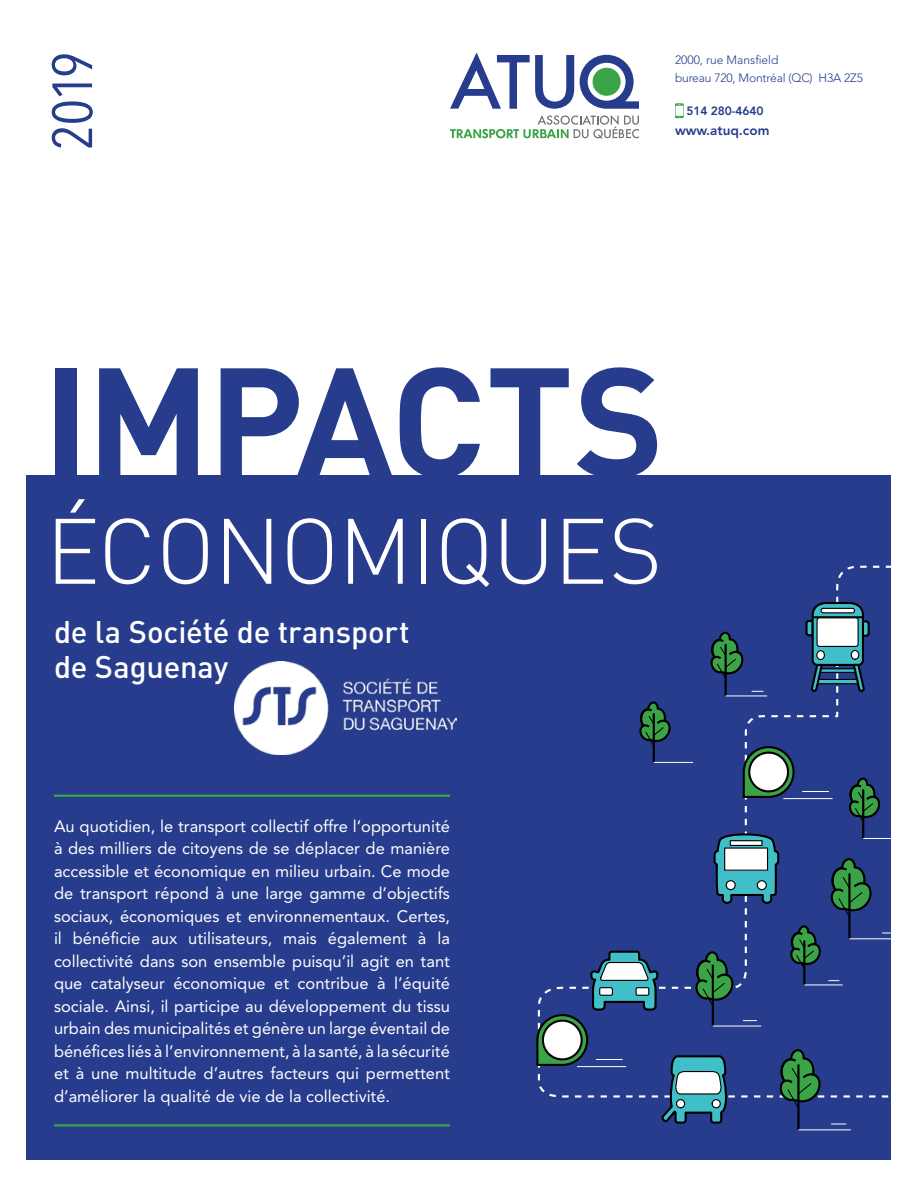
<style>
.page{position:relative;width:918px;height:1188px;background:#fff}
.page>*{position:absolute;margin:0;border:0;box-sizing:border-box;transform-origin:0 0}
.t1{font:700 153.15px "DINOT";letter-spacing:-.02em;color:#273c8c}
.t2{font:300 91.2px "DINOT";letter-spacing:-.015em;color:#fff}
.t3{font:56.1px "Avenir Next Condensed";color:#273c8c}
.t4{font:500 30.9px/35.7px "DINOT";letter-spacing:-.005em;color:#fff}
.t5{font:16.5px/22.5px "Avenir";color:#fff;text-align:justify}
.t6{font:800 13.5px "Avenir";color:#273c8c}
.t7{font:300 12px/18px "Avenir";letter-spacing:-.015em;color:#273c8c}
.t8{font:800 12px "Avenir";letter-spacing:-.01em;color:#273c8c}
</style>
<div class="page">
<div style="left:27px;top:476px;width:864px;height:684px;background:#273c8c"></div>
<svg style="left:652px;top:565px;width:239px;height:533px"></svg>
<hr style="left:713px;top:1026px;width:48px;height:1px;background:#fff">
<svg style="left:743px;top:1020px;width:14px;height:1px"></svg>
<hr style="left:848px;top:873px;width:3px;height:66px;background:#000">
<svg style="left:828px;top:858px;width:46px;height:60px"></svg>
<hr style="left:849px;top:938px;width:53px;height:1px;background:#fff">
<hr style="left:653px;top:713px;width:2px;height:49px;background:#000">
<svg style="left:639px;top:701px;width:34px;height:46px"></svg>
<hr style="left:654px;top:762px;width:39px;height:1px;background:#fff">
<hr style="left:862px;top:789px;width:2px;height:49px;background:#000">
<svg style="left:846px;top:777px;width:36px;height:46px"></svg>
<hr style="left:863px;top:838px;width:40px;height:1px;background:#fff">
<hr style="left:797px;top:1064px;width:3px;height:66px;background:#000">
<svg style="left:777px;top:1049px;width:46px;height:60px"></svg>
<hr style="left:798px;top:1130px;width:53px;height:1px;background:#fff">
<svg style="left:831px;top:1124px;width:15px;height:1px"></svg>
<hr style="left:803px;top:941px;width:2px;height:44px;background:#000">
<svg style="left:788px;top:925px;width:35px;height:46px"></svg>
<hr style="left:804px;top:985px;width:39px;height:1px;background:#fff">
<svg style="left:712px;top:830px;width:68px;height:75px"></svg>
<div style="left:725px;top:848px;width:43px;height:22px;background:#fff"></div>
<div style="left:724px;top:848px;width:44px;height:23px;border:1px solid #000"></div>
<div style="left:757px;top:880px;width:10px;height:10px;background:#fff;border:1px solid #000;border-radius:50%"></div>
<div style="left:726px;top:880px;width:10px;height:10px;background:#fff;border:1px solid #000;border-radius:50%"></div>
<hr style="left:730px;top:841px;width:32px;height:4px;background:#fff">
<div style="left:730px;top:840px;width:33px;height:6px;border:1px solid #000"></div>
<svg style="left:804px;top:601px;width:67px;height:93px"></svg>
<div style="left:812px;top:616px;width:51px;height:2px;border:1px solid #000"></div>
<div style="left:851px;top:650px;width:8px;height:10px;background:#fff;border:1px solid #000;border-radius:50%"></div>
<div style="left:816px;top:650px;width:9px;height:10px;background:#fff;border:1px solid #000;border-radius:50%"></div>
<div style="left:817px;top:618px;width:41px;height:28px;background:#fff;border-radius:2px"></div>
<div style="left:817px;top:617px;width:42px;height:30px;border:1px solid #000;border-radius:2px"></div>
<svg style="left:821px;top:608px;width:34px;height:5px"></svg>
<hr style="left:783px;top:798px;width:50px;height:1px;background:#fff">
<svg style="left:802px;top:791px;width:27px;height:1px"></svg>
<svg style="left:742px;top:745px;width:54px;height:54px"></svg>
<svg style="left:536px;top:950px;width:200px;height:174px"></svg>
<svg style="left:450px;top:52px;width:124px;height:57px"></svg>
<svg style="left:580px;top:55px;width:59px;height:54px"></svg>
<svg style="left:450px;top:115px;width:189px;height:23px"></svg>
<svg style="left:675px;top:103px;width:9px;height:15px"></svg>
<hr style="left:54px;top:795px;width:396px;height:2px;background:#3ca448">
<hr style="left:54px;top:1124px;width:396px;height:2px;background:#3ca448">
<img style="left:235px;top:661px;width:221px;height:94px">
<h3 class="t3" style="left:25px;top:150px;width:100px;rotate:-90deg">2019</h3>
<p class="t7" style="left:675px;top:51px;width:189px">2000, rue Mansfield<br>bureau 720, Montréal (QC) H3A 2Z5</p>
<p class="t8" style="left:687px;top:104px;width:78px">514 280-4640</p>
<p class="t6" style="left:675px;top:122px;width:96px">www.atuq.com</p>
<h1 class="t1" style="left:43px;top:322px;width:623px">IMPACTS</h1>
<h2 class="t2" style="left:46px;top:495px;width:618px">ÉCONOMIQUES</h2>
<h3 class="t4" style="left:54px;top:613px;width:357px">de la Société de transport de Saguenay</h3>
<p class="t5" style="left:54px;top:815px;width:398px">Au quotidien, le transport collectif offre l’opportunité à des milliers de citoyens de se déplacer de manière accessible et économique en milieu urbain. Ce mode de transport répond à une large gamme d’objectifs sociaux, économiques et environnementaux. Certes, il bénéficie aux utilisateurs, mais également à la collectivité dans son ensemble puisqu’il agit en tant que catalyseur économique et contribue à l’équité sociale. Ainsi, il participe au développement du tissu urbain des municipalités et génère un large éventail de bénéfices liés à l’environnement, à la santé, à la sécurité et à une multitude d’autres facteurs qui permettent d’améliorer la qualité de vie de la collectivité.</p>
</div>
